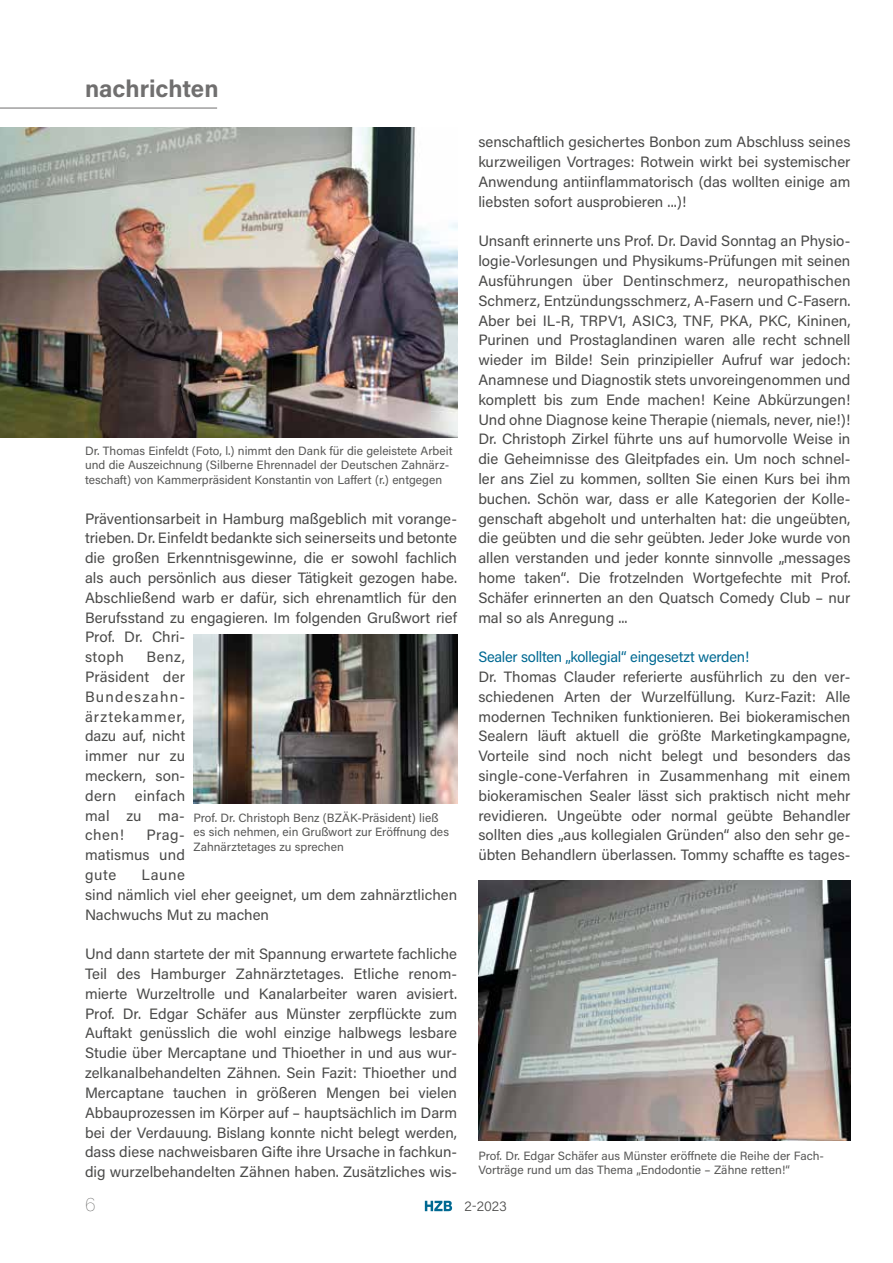
<style>
.page{position:relative;width:893px;height:1263px;background:#fff}
.page>*{position:absolute;margin:0;border:0;box-sizing:border-box;transform-origin:0 0}
.t1{font:700 24px "Acumin Pro";color:#706f6f}
.t2{font:100 19.5px "Acumin Pro";color:#4a4a49}
.t3{font:15px/19.8px "Acumin Pro";color:#4a4a49;text-align:justify}
.t4{font:15px "Acumin Pro";letter-spacing:-.02em;color:#006992}
.t5{font:300 13.5px "Acumin Pro";color:#4a4a49}
.t6{font:12px/14.4px "Acumin Pro";color:#575756}
</style>
<div class="page">
<hr style="left:0;top:108px;width:217px;height:1px;background:#706f6f">
<svg style="left:425px;top:1201px;width:27px;height:10px"></svg>
<img style="left:0;top:128px;width:457px;height:309px">
<img style="left:478px;top:880px;width:372px;height:261px">
<img style="left:194px;top:634px;width:263px;height:169px">
<h1 class="t1" style="left:85px;top:71px;width:135px">nachrichten</h1>
<p class="t6" style="left:85px;top:443px;width:369px">Dr. Thomas Einfeldt (Foto, l.) nimmt den Dank für die geleistete Arbeit und die Auszeichnung (Silberne Ehrennadel der Deutschen Zahnärz&shy;teschaft) von Kammerpräsident Konstantin von Laffert (r.) entgegen</p>
<p class="t3" style="left:85px;top:508px;width:374px;text-align:left">Präventionsarbeit in Hamburg maßgeblich mit vorange&shy;trieben. Dr. Einfeldt bedankte sich seinerseits und betonte die großen Erkenntnisgewinne, die er sowohl fachlich als auch persönlich aus dieser Tätigkeit gezogen habe.<br>Abschließend warb er dafür, sich ehrenamtlich für den Berufsstand zu engagieren. Im folgenden Grußwort rief Prof. Dr. Chri-<br>stoph</p>
<p class="t3" style="left:85px;top:646px;width:102px;text-indent:62px">Benz, Präsident der Bundeszahn&shy;ärztekammer, dazu auf, nicht immer nur zu meckern, son&shy;dern einfach mal zu ma&shy;chen!</p>
<p class="t6" style="left:193px;top:810px;width:257px">Prof. Dr. Christoph Benz (BZÄK-Präsident) ließ es sich nehmen, ein Grußwort zur Eröffnung des<br>Zahnärztetages zu sprechen</p>
<p class="t3" style="left:85px;top:825px;width:101px;text-indent:62px">Prag&shy;matismus und gute</p>
<p class="t3" style="left:85px;top:864px;width:374px;text-align:left;text-indent:57px">Laune<br>sind nämlich viel eher geeignet, um dem zahnärztlichen<br>Nachwuchs Mut zu machen</p>
<p class="t3" style="left:85px;top:943px;width:374px">Und dann startete der mit Spannung erwartete fachliche Teil des Hamburger Zahnärztetages. Etliche renom&shy;mierte Wurzeltrolle und Kanalarbeiter waren avisiert.<br>Prof. Dr. Edgar Schäfer aus Münster zerpflückte zum Auftakt genüsslich die wohl einzige halbwegs lesbare Studie über Mercaptane und Thioether in und aus wur&shy;zelkanalbehandelten Zähnen. Sein Fazit: Thioether und Mercaptane tauchen in größeren Mengen bei vielen Abbauprozessen im Körper auf – hauptsächlich im Darm bei der Verdauung. Bislang konnte nicht belegt werden, dass diese nachweisbaren Gifte ihre Ursache in fachkun&shy;dig wurzelbehandelten Zähnen haben. Zusätzliches wis-</p>
<p class="t3" style="left:478px;top:132px;width:374px">senschaftlich gesichertes Bonbon zum Abschluss seines kurzweiligen Vortrages: Rotwein wirkt bei systemischer Anwendung antiinflammatorisch (das wollten einige am liebsten sofort ausprobieren ...)!</p>
<p class="t3" style="left:478px;top:231px;width:374px">Unsanft erinnerte uns Prof. Dr. David Sonntag an Physio&shy;logie-Vorlesungen und Physikums-Prüfungen mit seinen Ausführungen über Dentinschmerz, neuropathischen Schmerz, Entzündungsschmerz, A-Fasern und C-Fasern.<br>Aber bei IL-R, TRPV1, ASIC3, TNF, PKA, PKC, Kininen, Purinen und Prostaglandinen waren alle recht schnell wieder im Bilde! Sein prinzipieller Aufruf war jedoch:<br>Anamnese und Diagnostik stets unvoreingenommen und komplett bis zum Ende machen! Keine Abkürzungen!<br>Und ohne Diagnose keine Therapie (niemals, never, nie!)!<br>Dr. Christoph Zirkel führte uns auf humorvolle Weise in die Geheimnisse des Gleitpfades ein. Um noch schnel&shy;ler ans Ziel zu kommen, sollten Sie einen Kurs bei ihm buchen. Schön war, dass er alle Kategorien der Kolle&shy;genschaft abgeholt und unterhalten hat: die ungeübten, die geübten und die sehr geübten. Jeder Joke wurde von allen verstanden und jeder konnte sinnvolle „messages home taken“. Die frotzelnden Wortgefechte mit Prof.<br>Schäfer erinnerten an den Quatsch Comedy Club – nur mal so als Anregung ...</p>
<p class="t4" style="left:478px;top:647px;width:272px">Sealer sollten „kollegial“ eingesetzt werden!</p>
<p class="t3" style="left:478px;top:666px;width:374px">Dr. Thomas Clauder referierte ausführlich zu den ver&shy;schiedenen Arten der Wurzelfüllung. Kurz-Fazit: Alle modernen Techniken funktionieren. Bei biokeramischen Sealern läuft aktuell die größte Marketingkampagne, Vorteile sind noch nicht belegt und besonders das single-cone-Verfahren in Zusammenhang mit einem biokeramischen Sealer lässt sich praktisch nicht mehr revidieren. Ungeübte oder normal geübte Behandler sollten dies „aus kollegialen Gründen“ also den sehr ge&shy;übten Behandlern überlassen. Tommy schaffte es tages-</p>
<p class="t6" style="left:478px;top:1148px;width:347px">Prof. Dr. Edgar Schäfer aus Münster eröffnete die Reihe der Fach-<br>Vorträge rund um das Thema „Endodontie – Zähne retten!“</p>
<h2 class="t2" style="left:85px;top:1191px;width:12px">6</h2>
<p class="t5" style="left:464px;top:1197px;width:44px">2-2023</p>
</div>
